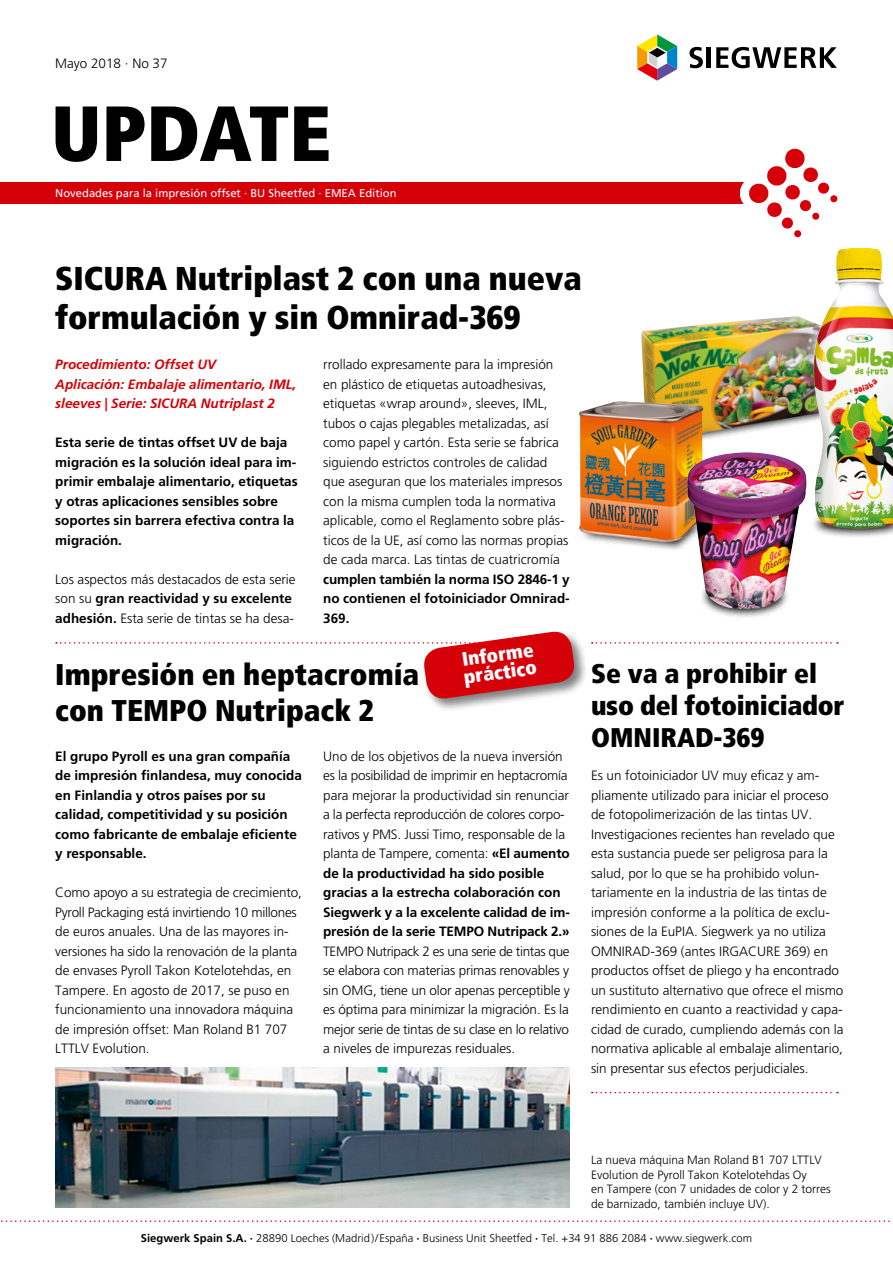
<style>
.page{position:relative;width:893px;height:1263px;background:#fff}
.page>*{position:absolute;margin:0;border:0;box-sizing:border-box;transform-origin:0 0}
.t1{font:900 condensed 78px "Frutiger";color:#000}
.t2{font:900 condensed 33px/39.6px "Frutiger";color:#000}
.t3{font:900 condensed 30px/36px "Frutiger";color:#000}
.t4{font:900 condensed 27px/32.4px "Frutiger";color:#000}
.t5{font:900 condensed 19.5px/18px "Frutiger";color:#fff}
.t6{font:300 13.5px/19.5px "Frutiger";color:#000}
.t7{font:700 13.5px/19.5px "Frutiger";color:#000}
.t8{font:italic 700 13.5px/19.5px "Frutiger";color:#d50008}
.t9{font:300 12px/14.4px "Frutiger";color:#000}
.t10{font:300 11.25px "Frutiger";letter-spacing:.005em;color:#000}
.t11{font:11.25px "Frutiger";color:#fff}
.s1{font-weight:700}
</style>
<div class="page">
<svg style="left:637px;top:34px;width:41px;height:47px"></svg>
<svg style="left:689px;top:47px;width:14px;height:21px"></svg>
<hr style="left:707px;top:47px;width:4px;height:21px;background:#000">
<svg style="left:716px;top:47px;width:121px;height:21px"></svg>
<div style="left:0;top:183px;width:748px;height:21px;background:#d50008"></div>
<svg style="left:1px;top:1220px;width:892px;height:2px"></svg>
<svg style="left:725px;top:148px;width:113px;height:90px"></svg>
<svg style="left:592px;top:642px;width:246px;height:2px"></svg>
<div style="left:422px;top:630px;width:166px;height:82px;background:#000;opacity:.5"></div>
<svg style="left:56px;top:630px;width:520px;height:71px"></svg>
<svg style="left:592px;top:1092px;width:246px;height:1px"></svg>
<img style="left:641px;top:316px;width:171px;height:124px">
<svg style="left:816px;top:529px;width:77px;height:8px"></svg>
<img style="left:812px;top:248px;width:81px;height:281px">
<svg style="left:606px;top:542px;width:81px;height:8px"></svg>
<img style="left:579px;top:401px;width:125px;height:141px">
<svg style="left:713px;top:611px;width:63px;height:6px"></svg>
<img style="left:687px;top:452px;width:120px;height:159px">
<img style="left:55px;top:1067px;width:515px;height:141px">
<p class="t6" style="left:55px;top:53px;width:114px">Mayo 2018 · No 37</p>
<h1 class="t1" style="left:51px;top:86px;width:282px">UPDATE</h1>
<p class="t11" style="left:55px;top:186px;width:343px">Novedades para la impresión offset · BU Sheetfed · EMEA Edition</p>
<h2 class="t2" style="left:55px;top:258px;width:528px">SICURA Nutriplast 2 con una nueva formulación y sin Omnirad-369</h2>
<p class="t8" style="left:55px;top:355px;width:243px">Procedimiento: Offset UV<br>Aplicación: Embalaje alimentario, IML, sleeves | Serie: SICURA Nutriplast 2</p>
<p class="t7" style="left:55px;top:433px;width:244px">Esta serie de tintas offset UV de baja migración es la solución ideal para im&shy;primir embalaje alimentario, etiquetas y otras aplicaciones sensibles sobre soportes sin barrera efectiva contra la migración.</p>
<p class="t6" style="left:55px;top:570px;width:242px">Los aspectos más destacados de esta serie son su <span class="s1">gran reactividad y su excelente adhesión.</span> Esta serie de tintas se ha desa-</p>
<p class="t6" style="left:323px;top:355px;width:247px">rrollado expresamente para la impresión en plástico de etiquetas autoadhesivas, etiquetas «wrap around», sleeves, IML, tubos o cajas plegables metalizadas, así como papel y cartón. Esta serie se fabrica siguiendo estrictos controles de calidad que aseguran que los materiales impresos con la misma cumplen toda la normativa aplicable, como el Reglamento sobre plás&shy;ticos de la UE, así como las normas propias de cada marca. Las tintas de cuatricromía</p>
<p class="t7" style="left:323px;top:569px;width:248px;text-align:justify">cumplen también la norma ISO 2846-1 y no contienen el fotoiniciador Omnirad-369.</p>
<h3 class="t5" style="left:460px;top:650px;width:75px;rotate:-8deg">Informe práctico</h3>
<h3 class="t3" style="left:55px;top:656px;width:365px">Impresión en heptacromía con TEMPO Nutripack 2</h3>
<p class="t7" style="left:55px;top:746px;width:248px">El grupo Pyroll es una gran compañía de impresión finlandesa, muy conocida en Finlandia y otros países por su calidad, competitividad y su posición como fabricante de embalaje eficiente y responsable.</p>
<p class="t6" style="left:55px;top:883px;width:248px">Como apoyo a su estrategia de crecimiento, Pyroll Packaging está invirtiendo 10 millones de euros anuales. Una de las mayores in&shy;versiones ha sido la renovación de la planta de envases Pyroll Takon Kotelotehdas, en Tampere. En agosto de 2017, se puso en funcionamiento una innovadora máquina de impresión offset: Man Roland B1 707<br>LTTLV Evolution.</p>
<p class="t6" style="left:323px;top:746px;width:248px">Uno de los objetivos de la nueva inversión es la posibilidad de imprimir en heptacromía para mejorar la productividad sin renunciar a la perfecta reproducción de colores corpo&shy;rativos y PMS. Jussi Timo, responsable de la planta de Tampere, comenta: <span class="s1">«El aumento de la productividad ha sido posible gracias a la estrecha colaboración con Siegwerk y a la excelente calidad de im&shy;presión de la serie TEMPO Nutripack 2.»</span></p>
<p class="t6" style="left:323px;top:941px;width:248px;text-align:justify">TEMPO Nutripack 2 es una serie de tintas que se elabora con materias primas renovables y sin OMG, tiene un olor apenas perceptible y es óptima para minimizar la migración. Es la mejor serie de tintas de su clase en lo relativo a niveles de impurezas residuales.</p>
<h3 class="t4" style="left:591px;top:657px;width:255px">Se va a prohibir el uso del fotoiniciador<br>OMNIRAD-369</h3>
<p class="t6" style="left:591px;top:766px;width:254px">Es un fotoiniciador UV muy eficaz y am&shy;pliamente utilizado para iniciar el proceso de fotopolimerización de las tintas UV.<br>Investigaciones recientes han revelado que esta sustancia puede ser peligrosa para la salud, por lo que se ha prohibido volun&shy;tariamente en la industria de las tintas de impresión conforme a la política de exclu&shy;siones de la EuPIA. Siegwerk ya no utiliza OMNIRAD-369 (antes IRGACURE 369) en productos offset de pliego y ha encontrado un sustituto alternativo que ofrece el mismo rendimiento en cuanto a reactividad y capa&shy;cidad de curado, cumpliendo además con la normativa aplicable al embalaje alimentario, sin presentar sus efectos perjudiciales.</p>
<p class="t9" style="left:591px;top:1153px;width:241px">La nueva máquina Man Roland B1 707 LTTLV Evolution de Pyroll Takon Kotelotehdas Oy<br>en Tampere (con 7 unidades de color y 2 torres de barnizado, también incluye UV).</p>
<p class="t10" style="left:141px;top:1231px;width:613px"><span class="s1">Siegwerk Spain S.A. ·</span> 28890 Loeches (Madrid)/España <span class="s1">·</span> Business Unit Sheetfed <span class="s1">·</span> Tel. +34 91 886 2084 <span class="s1">·</span> www.siegwerk.com</p>
</div>
